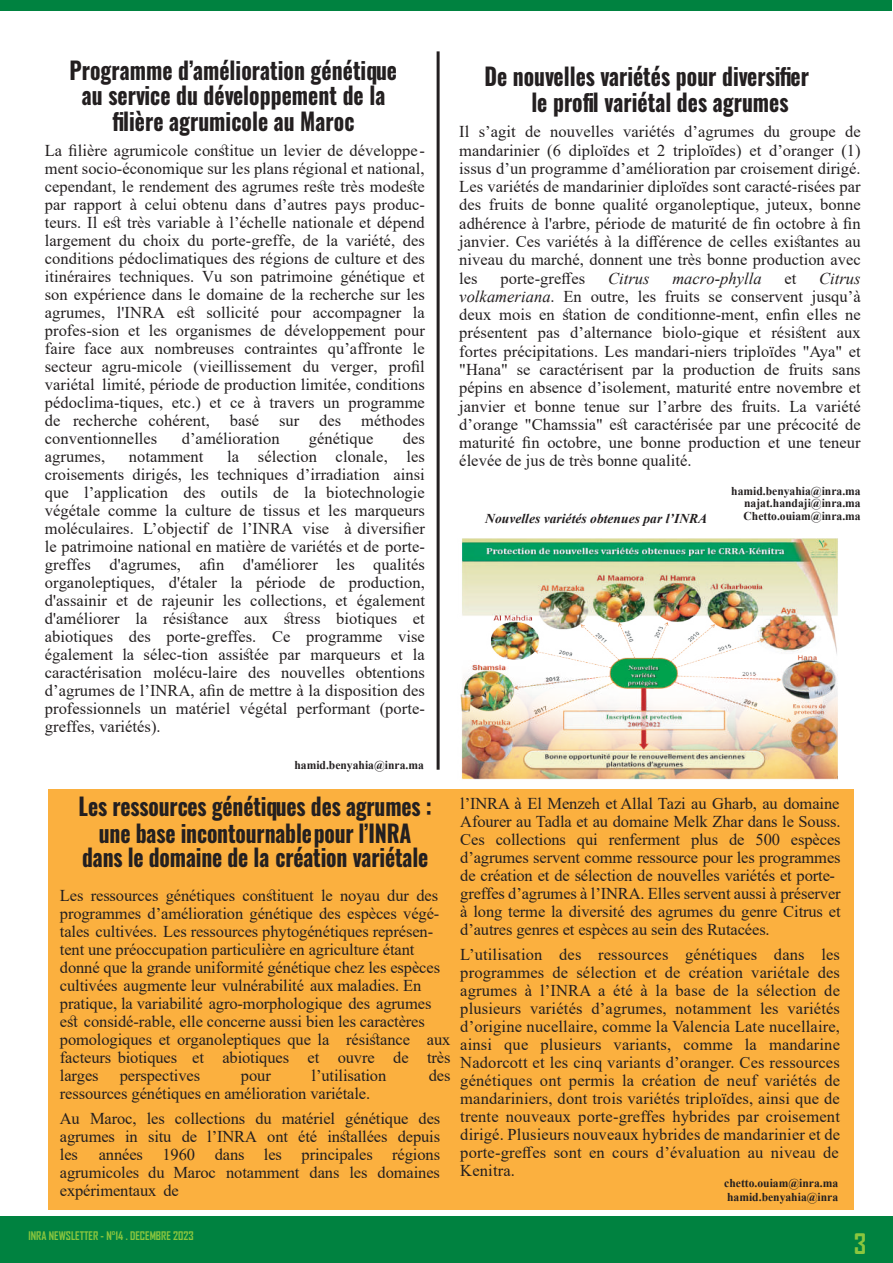
<style>
.page{position:relative;width:893px;height:1263px;background:#fff}
.page>*{position:absolute;margin:0;border:0;box-sizing:border-box;transform-origin:0 0}
.t1{font:700 27.15px "Agency FB";color:#8bc63e}
.t2{font:24px/25.5px "Oswald";color:#231f20;text-align:center;scale:.9 1}
.t3{font:16.5px/18px "Times New Roman";letter-spacing:-.005em;color:#231f20;text-align:justify}
.t4{font:italic 16.5px "Times New Roman";letter-spacing:.005em;color:#231f20}
.t5{font:italic 700 13.5px "Times New Roman";letter-spacing:.005em;color:#231f20}
.t6{font:700 12px/14.4px "Times New Roman";color:#231f20}
.t7{font:700 11.4px "Agency FB";color:#8bc63e}
.s1{font-style:italic}
</style>
<div class="page">
<div style="left:48px;top:789px;width:806px;height:420px;background:#fbb03f"></div>
<div style="left:0;top:1216px;width:893px;height:47px;background:#008240"></div>
<div style="left:0;top:0;width:892px;height:10px;background:#008240"></div>
<hr style="left:437px;top:51px;width:3px;height:719px;background:#231f20">
<img style="left:460px;top:539px;width:378px;height:241px">
<h2 class="t2" style="left:69px;top:55px;width:366px">Programme d’amélioration génétique au service du développement de la filière agrumicole au Maroc</h2>
<p class="t3" style="left:45px;top:141px;width:382px">La filière agrumicole constitue un levier de développe&shy;ment socio-économique sur les plans régional et national, cependant, le rendement des agrumes reste très modeste par rapport à celui obtenu dans d’autres pays produc&shy;teurs. Il est très variable à l’échelle nationale et dépend largement du choix du porte-greffe, de la variété, des conditions pédoclimatiques des régions de culture et des itinéraires techniques. Vu son patrimoine génétique et son expérience dans le domaine de la recherche sur les agrumes, l'INRA est sollicité pour accompagner la profes-sion et les organismes de développement pour faire face aux nombreuses contraintes qu’affronte le secteur agru-micole (vieillissement du verger, profil variétal limité, période de production limitée, conditions pédoclima-tiques, etc.) et ce à travers un programme de recherche cohérent, basé sur des méthodes conventionnelles</p>
<p class="t3" style="left:182px;top:429px;width:99px">d’amélioration</p>
<p class="t3" style="left:309px;top:429px;width:66px">génétique</p>
<p class="t3" style="left:403px;top:429px;width:24px">des</p>
<p class="t3" style="left:45px;top:447px;width:382px;text-indent:182px">la sélection clonale, les croisements dirigés, les techniques d’irradiation ainsi que l’application des outils de la biotechnologie végétale comme la culture de tissus et les marqueurs moléculaires. L’objectif de l’INRA vise à diversifier le patrimoine national en matière de variétés et de porte&shy;greffes d'agrumes, afin d'améliorer les qualités organoleptiques, d'étaler la période de production, d'assainir et de rajeunir les collections, et également d'améliorer la résistance aux stress biotiques et abiotiques des porte-greffes. Ce programme vise également la sélec-tion assistée par marqueurs et la caractérisation molécu-laire des nouvelles obtentions d’agrumes de l’INRA, afin de mettre à la disposition des professionnels un matériel végétal performant (porte&shy;greffes, variétés).</p>
<p class="t3" style="left:45px;top:447px;width:62px">agrumes,</p>
<p class="t3" style="left:129px;top:447px;width:76px">notamment</p>
<p class="t6" style="left:294px;top:757px;width:131px">hamid.benyahia@inra.ma</p>
<h2 class="t2" style="left:531px;top:61px;width:310px;text-align:left;text-indent:-47px">De nouvelles variétés pour diversifier le profil variétal des agrumes</h2>
<p class="t3" style="left:459px;top:122px;width:403px">Il s’agit de nouvelles variétés d’agrumes du groupe de mandarinier (6 diploïdes et 2 triploïdes) et d’oranger (1) issus d’un programme d’amélioration par croisement dirigé.<br>Les variétés de mandarinier diploïdes sont caracté-risées par des fruits de bonne qualité organoleptique, juteux, bonne adhérence à l'arbre, période de maturité de fin octobre à fin janvier. Ces variétés à la différence de celles existantes au niveau du marché, donnent une très bonne production avec les</p>
<p class="t3" style="left:500px;top:268px;width:86px">porte-greffes</p>
<p class="t4" style="left:608px;top:267px;width:43px">Citrus</p>
<p class="t4" style="left:672px;top:267px;width:91px">macro-phylla</p>
<p class="t3" style="left:784px;top:268px;width:13px">et</p>
<p class="t3" style="left:459px;top:268px;width:403px;text-indent:360px"><span class="s1">Citrus volkameriana</span>. En outre, les fruits se conservent jusqu’à deux mois en station de conditionne-ment, enfin elles ne présentent pas d’alternance biolo-gique et résistent aux fortes précipitations. Les mandari-niers triploïdes "Aya" et "Hana" se caractérisent par la production de fruits sans pépins en absence d’isolement, maturité entre novembre et janvier et bonne tenue sur l’arbre des fruits. La variété d’orange "Chamssia" est caractérisée par une précocité de maturité fin octobre, une bonne production et une teneur élevée de jus de très bonne qualité.</p>
<p class="t6" style="left:731px;top:484px;width:131px;line-height:12.3px;text-align:right">hamid.benyahia@inra.ma najat.handaji@inra.ma</p>
<p class="t5" style="left:485px;top:509px;width:223px">Nouvelles variétés obtenues par l’INRA</p>
<p class="t6" style="left:744px;top:508px;width:119px">Chetto.ouiam@inra.ma</p>
<h2 class="t2" style="left:79px;top:791px;width:394px;line-height:26.4px">Les ressources génétiques des agrumes : une base incontournablepour l’INRA</h2>
<h2 class="t2" style="left:82px;top:842px;width:386px">dans le domaine de la création variétale</h2>
<p class="t3" style="left:60px;top:886px;width:392px;text-align:left">Les ressources génétiques constituent le noyau dur des programmes d’amélioration génétique des espèces végé&shy;tales cultivées. Les ressources phytogénétiques représen&shy;tent une préoccupation particulière en agriculture étant donné que la grande uniformité génétique chez les espèces cultivées augmente leur vulnérabilité aux maladies. En pratique, la variabilité agro-morphologique des agrumes est considé-rable, elle concerne aussi bien les caractères pomologiques et organoleptiques que la résistance aux facteurs biotiques et abiotiques et ouvre de très larges</p>
<p class="t3" style="left:120px;top:1066px;width:82px">perspectives</p>
<p class="t3" style="left:241px;top:1066px;width:31px">pour</p>
<p class="t3" style="left:312px;top:1066px;width:76px">l’utilisation</p>
<p class="t3" style="left:429px;top:1066px;width:23px">des</p>
<p class="t3" style="left:60px;top:1080px;width:382px;line-height:25.5px">ressources génétiques en amélioration variétale.<br>Au Maroc, les collections du matériel génétique des</p>
<p class="t3" style="left:60px;top:1127px;width:382px">agrumes in situ de l’INRA ont été installées depuis les</p>
<p class="t3" style="left:60px;top:1145px;width:382px;text-indent:39px">années 1960 dans les principales régions agrumicoles du Maroc notamment dans les domaines expérimentaux de</p>
<p class="t3" style="left:460px;top:793px;width:382px;text-align:left">l’INRA à El Menzeh et Allal Tazi au Gharb, au domaine Afourer au Tadla et au domaine Melk Zhar dans le Souss.<br>Ces collections qui renferment plus de 500 espèces d’agrumes servent comme ressource pour les programmes de création et de sélection de nouvelles variétés et porte&shy;greffes d’agrumes à l’INRA. Elles servent aussi à préserver à long terme la diversité des agrumes du genre Citrus et d’autres genres et espèces au sein des Rutacées.</p>
<p class="t3" style="left:460px;top:945px;width:381px">L’utilisation des ressources génétiques dans les programmes de sélection et de création variétale des agrumes à l’INRA a été à la base de la sélection de plusieurs variétés d’agrumes, notamment les variétés d’origine nucellaire, comme la Valencia Late nucellaire, ainsi que plusieurs variants, comme la mandarine Nadorcott et les cinq variants d’oranger. Ces ressources génétiques ont permis la création de neuf variétés de mandariniers, dont trois variétés triploïdes, ainsi que de trente nouveaux porte-greffes hybrides par croisement dirigé. Plusieurs nouveaux hybrides de mandarinier et de porte-greffes sont en cours d’évaluation au niveau de Kenitra.</p>
<p class="t6" style="left:724px;top:1175px;width:115px">chetto.ouiam@inra.ma hamid.benyahia@inra</p>
<p class="t7" style="left:28px;top:1229px;width:167px">INRA NEWSLETTER - N°14 . DECEMBRE 2023</p>
<h1 class="t1" style="left:854px;top:1226px;width:14px">3</h1>
</div>
